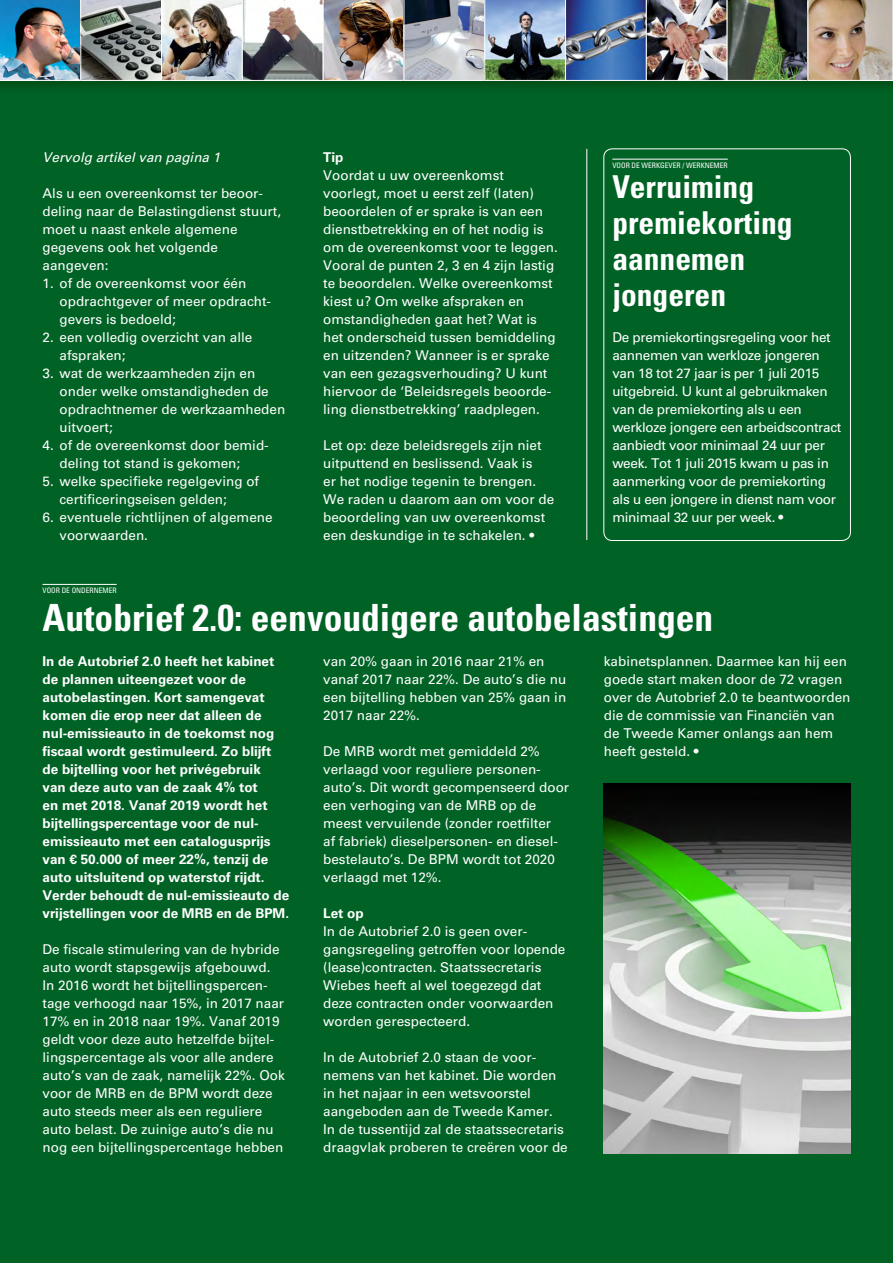
<style>
.page{position:relative;width:893px;height:1263px;background:#006225}
.page>*{position:absolute;margin:0;border:0;box-sizing:border-box;transform-origin:0 0}
.t1{font:700 condensed 37.5px "Univers LT Std";color:#fff}
.t2{font:700 condensed 31.5px/36px "Univers LT Std";color:#fff}
.t3{font:13.5px/18px "Univers LT Std";color:#fff}
.t4{font:700 13.5px/18px "Univers LT Std";color:#fff}
.t5{font:13.5px/18px "Univers LT Std";letter-spacing:-.02em;color:#fff}
.t6{font:italic 13.5px "Univers LT Std";color:#fff}
.t7{font:condensed 7.5px "Univers LT Std";color:#fff}
</style>
<div class="page">
<img style="left:0;top:0;width:893px;height:81px">
<hr style="left:586px;top:149px;width:1px;height:391px;background:#fff">
<div style="left:603px;top:148px;width:248px;height:393px;border:1px solid #fff;border-radius:9px"></div>
<hr style="left:612px;top:159px;width:116px;height:1px;background:#fff">
<img style="left:604px;top:783px;width:246px;height:370px">
<hr style="left:43px;top:584px;width:74px;height:1px;background:#fff">
<p class="t6" style="left:43px;top:149px;width:179px">Vervolg artikel van pagina 1</p>
<p class="t3" style="left:43px;top:184px;width:240px">Als u een overeenkomst ter beoor&shy;deling naar de Belastingdienst stuurt, moet u naast enkele algemene gegevens ook het volgende aangeven:</p>
<p class="t3" style="left:60px;top:274px;width:213px;text-indent:-17px">1. of de overeenkomst voor één opdrachtgever of meer opdracht&shy;gevers is bedoeld;</p>
<p class="t3" style="left:60px;top:328px;width:194px;text-indent:-17px">2. een volledig overzicht van alle afspraken;</p>
<p class="t3" style="left:60px;top:364px;width:227px;text-indent:-17px">3. wat de werkzaamheden zijn en onder welke omstandigheden de opdrachtnemer de werkzaamheden uitvoert;</p>
<p class="t3" style="left:60px;top:436px;width:211px;text-indent:-17px">4. of de overeenkomst door bemid&shy;deling tot stand is gekomen;</p>
<p class="t3" style="left:60px;top:472px;width:201px;text-indent:-17px">5. welke specifieke regelgeving of certificeringseisen gelden;</p>
<p class="t3" style="left:60px;top:508px;width:215px;text-indent:-17px">6. eventuele richtlijnen of algemene voorwaarden.</p>
<p class="t4" style="left:323px;top:148px;width:22px">Tip</p>
<p class="t3" style="left:323px;top:166px;width:236px">Voordat u uw overeenkomst voorlegt, moet u eerst zelf (laten) beoordelen of er sprake is van een dienstbetrekking en of het nodig is om de overeenkomst voor te leggen.<br>Vooral de punten 2, 3 en 4 zijn lastig te beoordelen. Welke overeenkomst kiest u? Om welke afspraken en omstandigheden gaat het? Wat is het onderscheid tussen bemiddeling en uitzenden? Wanneer is er sprake van een gezagsverhouding? U kunt hiervoor de ‘Beleidsregels beoorde&shy;ling dienstbetrekking’ raadplegen.</p>
<p class="t3" style="left:323px;top:436px;width:233px">Let op: deze beleidsregels zijn niet uitputtend en beslissend. Vaak is<br>er het nodige tegenin te brengen.<br>We raden u daarom aan om voor de beoordeling van uw overeenkomst een deskundige in te schakelen. •</p>
<p class="t7" style="left:612px;top:161px;width:117px">VOOR DE WERKGEVER / WERKNEMER</p>
<h2 class="t2" style="left:612px;top:169px;width:182px">Verruiming premiekorting aannemen jongeren</h2>
<p class="t5" style="left:612px;top:328px;width:231px">De premiekortingsregeling voor het aannemen van werkloze jongeren van 18 tot 27 jaar is per 1 juli 2015 uitgebreid. U kunt al gebruikmaken van de premiekorting als u een werkloze jongere een arbeidscontract aanbiedt voor minimaal 24 uur per week. Tot 1 juli 2015 kwam u pas in aanmerking voor de premiekorting als u een jongere in dienst nam voor minimaal 32 uur per week. •</p>
<p class="t7" style="left:43px;top:586px;width:76px">VOOR DE ONDERNEMER</p>
<h1 class="t1" style="left:43px;top:594px;width:672px">Autobrief 2.0: eenvoudigere autobelastingen</h1>
<p class="t4" style="left:43px;top:652px;width:248px">In de Autobrief 2.0 heeft het kabinet de plannen uiteengezet voor de autobelastingen. Kort samengevat komen die erop neer dat alleen de nul-emissieauto in de toekomst nog fiscaal wordt gestimuleerd. Zo blijft de bijtelling voor het privégebruik<br>van deze auto van de zaak 4% tot<br>en met 2018. Vanaf 2019 wordt het bijtellingspercentage voor de nul&shy;emissieauto met een catalogusprijs van € 50.000 of meer 22%, tenzij de auto uitsluitend op waterstof rijdt.<br>Verder behoudt de nul-emissieauto de vrijstellingen voor de MRB en de BPM.</p>
<p class="t3" style="left:43px;top:940px;width:244px">De fiscale stimulering van de hybride auto wordt stapsgewijs afgebouwd.<br>In 2016 wordt het bijtellingspercen&shy;tage verhoogd naar 15%, in 2017 naar 17% en in 2018 naar 19%. Vanaf 2019 geldt voor deze auto hetzelfde bijtel&shy;lingspercentage als voor alle andere auto’s van de zaak, namelijk 22%. Ook voor de MRB en de BPM wordt deze auto steeds meer als een reguliere auto belast. De zuinige auto’s die nu nog een bijtellingspercentage hebben</p>
<p class="t3" style="left:323px;top:652px;width:245px">van 20% gaan in 2016 naar 21% en vanaf 2017 naar 22%. De auto’s die nu een bijtelling hebben van 25% gaan in<br>2017 naar 22%.</p>
<p class="t3" style="left:323px;top:742px;width:248px">De MRB wordt met gemiddeld 2% verlaagd voor reguliere personen&shy;auto’s. Dit wordt gecompenseerd door een verhoging van de MRB op de meest vervuilende (zonder roetfilter<br>af fabriek) dieselpersonen- en diesel&shy;bestelauto’s. De BPM wordt tot 2020 verlaagd met 12%.</p>
<p class="t4" style="left:323px;top:904px;width:42px">Let op</p>
<p class="t3" style="left:323px;top:922px;width:244px">In de Autobrief 2.0 is geen over&shy;gangsregeling getroffen voor lopende (lease)contracten. Staatssecretaris Wiebes heeft al wel toegezegd dat deze contracten onder voorwaarden worden gerespecteerd.</p>
<p class="t3" style="left:323px;top:1048px;width:246px">In de Autobrief 2.0 staan de voor&shy;nemens van het kabinet. Die worden in het najaar in een wetsvoorstel aangeboden aan de Tweede Kamer.<br>In de tussentijd zal de staatssecretaris draagvlak proberen te creëren voor de</p>
<p class="t3" style="left:604px;top:652px;width:248px">kabinetsplannen. Daarmee kan hij een goede start maken door de 72 vragen over de Autobrief 2.0 te beantwoorden die de commissie van Financiën van de Tweede Kamer onlangs aan hem heeft gesteld. •</p>
</div>
